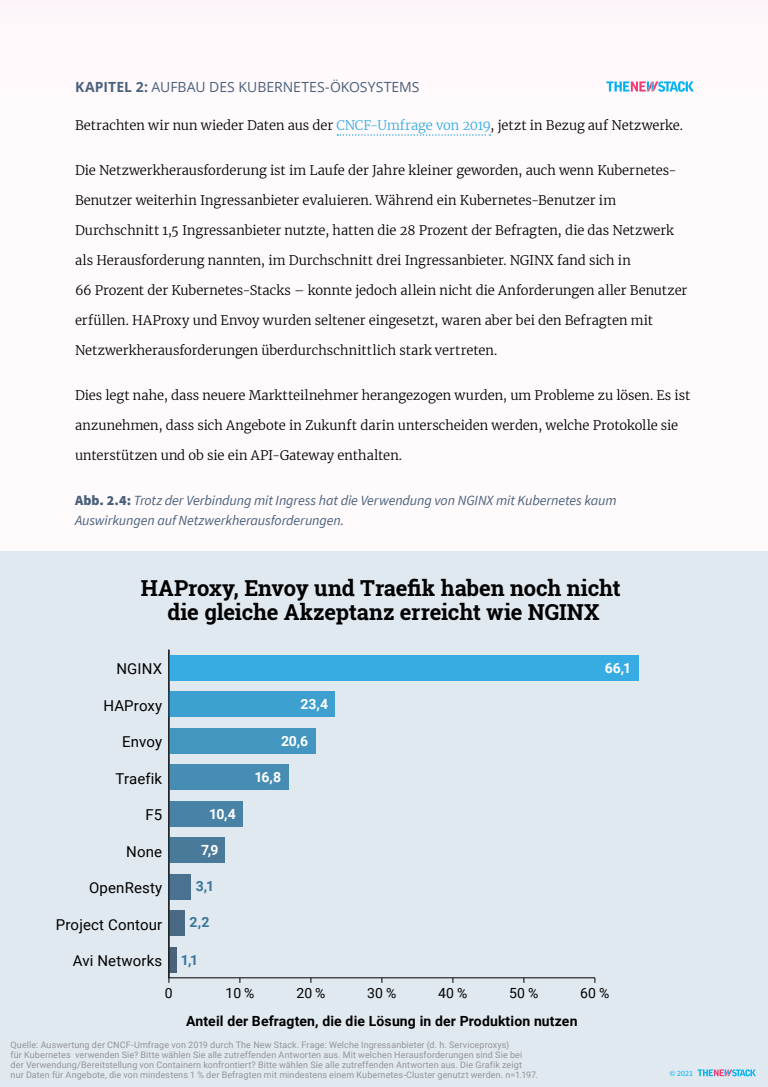
<style>
.page{position:relative;width:768px;height:1087px;background:#fff7fa}
.page>*{position:absolute;margin:0;border:0;box-sizing:border-box;transform-origin:0 0}
.t1{font:700 22px/24px "Roboto Slab";letter-spacing:-.01em;color:#000;text-align:center}
.t2{font:15px "Roboto";letter-spacing:.01em;color:#000}
.Image_Caption_-_Text{font:italic 14px/20px "Source Sans Pro";letter-spacing:-.01em;color:#49617b}
.t3{font:14px "Open Sans";color:#49617b}
.t4{font:700 14px "Roboto";letter-spacing:.01em;color:#000}
.t5{font:700 14px "Roboto";letter-spacing:-.005em;color:#fff}
.t6{font:14px "Roboto";letter-spacing:.01em;color:#000}
.t7{font:700 14px "Roboto";color:#37759a}
.Body_Text{font:300 13px "Merriweather";color:#000}
.t8{font:9px/10px "Roboto";letter-spacing:.01em;color:#939598}
.t9{font:8px "Source Sans Pro";color:#00b3f0}
.s1{font-weight:700}
.s2{color:#37ace2}
.s3{font-weight:900;font-style:normal}
</style>
<div class="page">
<svg style="left:606px;top:81px;width:88px;height:11px"></svg>
<div style="left:0;top:552px;width:768px;height:535px;background:#e1e9f0"></div>
<svg style="left:698px;top:1069px;width:58px;height:7px"></svg>
<hr style="left:169px;top:977px;width:426px;height:1px;background:#000">
<div style="left:169px;top:655px;width:469px;height:26px;background:#37ace2"></div>
<div style="left:169px;top:692px;width:166px;height:25px;background:#3ea0cf"></div>
<div style="left:169px;top:728px;width:146px;height:26px;background:#4396c0"></div>
<div style="left:169px;top:765px;width:119px;height:25px;background:#468cb3"></div>
<div style="left:169px;top:801px;width:74px;height:26px;background:#4883a6"></div>
<div style="left:169px;top:838px;width:56px;height:25px;background:#497a9a"></div>
<div style="left:169px;top:874px;width:22px;height:25px;background:#4a718f"></div>
<div style="left:169px;top:910px;width:16px;height:26px;background:#4a6985"></div>
<div style="left:169px;top:947px;width:8px;height:25px;background:#49617b"></div>
<hr style="left:168px;top:650px;width:1px;height:328px;background:#000">
<svg style="left:337px;top:134px;width:153px;height:2px"></svg>
<p class="t3" style="left:75px;top:77px;width:346px"><span class="s1">KAPITEL 2:</span> AUFBAU DES KUBERNETES-ÖKOSYSTEMS</p>
<p class="Body_Text" style="left:75px;top:116px;width:609px">Betrachten wir nun wieder Daten aus der <span class="s2">CNCF-Umfrage von 2019</span>, jetzt in Bezug auf Netzwerke.</p>
<p class="Body_Text" style="left:75px;top:161px;width:603px">Die Netzwerkherausforderung ist im Laufe der Jahre kleiner geworden, auch wenn Kubernetes-</p>
<p class="Body_Text" style="left:75px;top:191px;width:543px">Benutzer weiterhin Ingressanbieter evaluieren. Während ein Kubernetes-Benutzer im</p>
<p class="Body_Text" style="left:75px;top:221px;width:600px">Durchschnitt 1,5 Ingressanbieter nutzte, hatten die 28 Prozent der Befragten, die das Netzwerk</p>
<p class="Body_Text" style="left:75px;top:251px;width:557px">als Herausforderung nannten, im Durchschnitt drei Ingressanbieter. NGINX fand sich in</p>
<p class="Body_Text" style="left:75px;top:281px;width:614px">66 Prozent der Kubernetes-Stacks – konnte jedoch allein nicht die Anforderungen aller Benutzer</p>
<p class="Body_Text" style="left:75px;top:311px;width:579px">erfüllen. HAProxy und Envoy wurden seltener eingesetzt, waren aber bei den Befragten mit</p>
<p class="Body_Text" style="left:75px;top:341px;width:424px">Netzwerkherausforderungen überdurchschnittlich stark vertreten.</p>
<p class="Body_Text" style="left:75px;top:386px;width:617px">Dies legt nahe, dass neuere Marktteilnehmer herangezogen wurden, um Probleme zu lösen. Es ist</p>
<p class="Body_Text" style="left:75px;top:416px;width:605px">anzunehmen, dass sich Angebote in Zukunft darin unterscheiden werden, welche Protokolle sie</p>
<p class="Body_Text" style="left:75px;top:446px;width:329px">unterstützen und ob sie ein API-Gateway enthalten.</p>
<p class="Image_Caption_-_Text" style="left:75px;top:490px;width:543px"><span class="s3">Abb. 2.4:</span> Trotz der Verbindung mit Ingress hat die Verwendung von NGINX mit Kubernetes kaum<br>Auswirkungen auf Netzwerkherausforderungen.</p>
<p class="t1" style="left:141px;top:575px;width:481px">HAProxy, Envoy und Traefik haben noch nicht die gleiche Akzeptanz erreicht wie NGINX</p>
<p class="t2" style="left:116px;top:659px;width:47px">NGINX</p>
<p class="t5" style="left:605px;top:658px;width:28px">66,1</p>
<p class="t5" style="left:301px;top:695px;width:29px">23,4</p>
<p class="t5" style="left:281px;top:731px;width:29px">20,6</p>
<p class="t5" style="left:254px;top:768px;width:28px">16,8</p>
<p class="t5" style="left:209px;top:804px;width:28px">10,4</p>
<p class="t5" style="left:201px;top:840px;width:19px">7,9</p>
<p class="t7" style="left:196px;top:876px;width:20px">3,1</p>
<p class="t7" style="left:190px;top:912px;width:21px">2,2</p>
<p class="t7" style="left:181px;top:950px;width:19px">1,1</p>
<p class="t2" style="left:103px;top:695px;width:60px">HAProxy</p>
<p class="t2" style="left:122px;top:732px;width:42px">Envoy</p>
<p class="t2" style="left:116px;top:768px;width:48px">Traefik</p>
<p class="t2" style="left:145px;top:804px;width:18px">F5</p>
<p class="t2" style="left:126px;top:841px;width:37px">None</p>
<p class="t2" style="left:89px;top:877px;width:75px">OpenResty</p>
<p class="t2" style="left:56px;top:914px;width:108px">Project Contour</p>
<p class="t2" style="left:73px;top:950px;width:91px">Avi Networks</p>
<p class="t6" style="left:165px;top:983px;width:9px">0</p>
<p class="t6" style="left:225px;top:983px;width:31px">10 %</p>
<p class="t6" style="left:296px;top:983px;width:31px">20 %</p>
<p class="t6" style="left:367px;top:983px;width:31px">30 %</p>
<p class="t6" style="left:438px;top:983px;width:31px">40 %</p>
<p class="t6" style="left:509px;top:983px;width:31px">50 %</p>
<p class="t6" style="left:580px;top:983px;width:31px">60 %</p>
<p class="t4" style="left:186px;top:1011px;width:393px">Anteil der Befragten, die die Lösung in der Produktion nutzen</p>
<p class="t8" style="left:11px;top:1039px;width:529px">Quelle: Auswertung der CNCF-Umfrage von 2019 durch The New Stack. Frage: Welche Ingressanbieter (d. h. Serviceproxys)<br>für Kubernetes verwenden Sie? Bitte wählen Sie alle zutreffenden Antworten aus. Mit welchen Herausforderungen sind Sie bei<br>der Verwendung/Bereitstellung von Containern konfrontiert? Bitte wählen Sie alle zutreffenden Antworten aus. Die Grafik zeigt<br>nur Daten für Angebote, die von mindestens 1 % der Befragten mit mindestens einem Kubernetes-Cluster genutzt werden. n=1.197.</p>
<p class="t3" style="left:93px;top:1052px;width:425px">LAGEBERICHT ZUM KUBERNETES-ÖKOSYSTEM, ZWEITE AUSGABE</p>
<p class="t9" style="left:670px;top:1068px;width:25px">© 2021</p>
</div>
